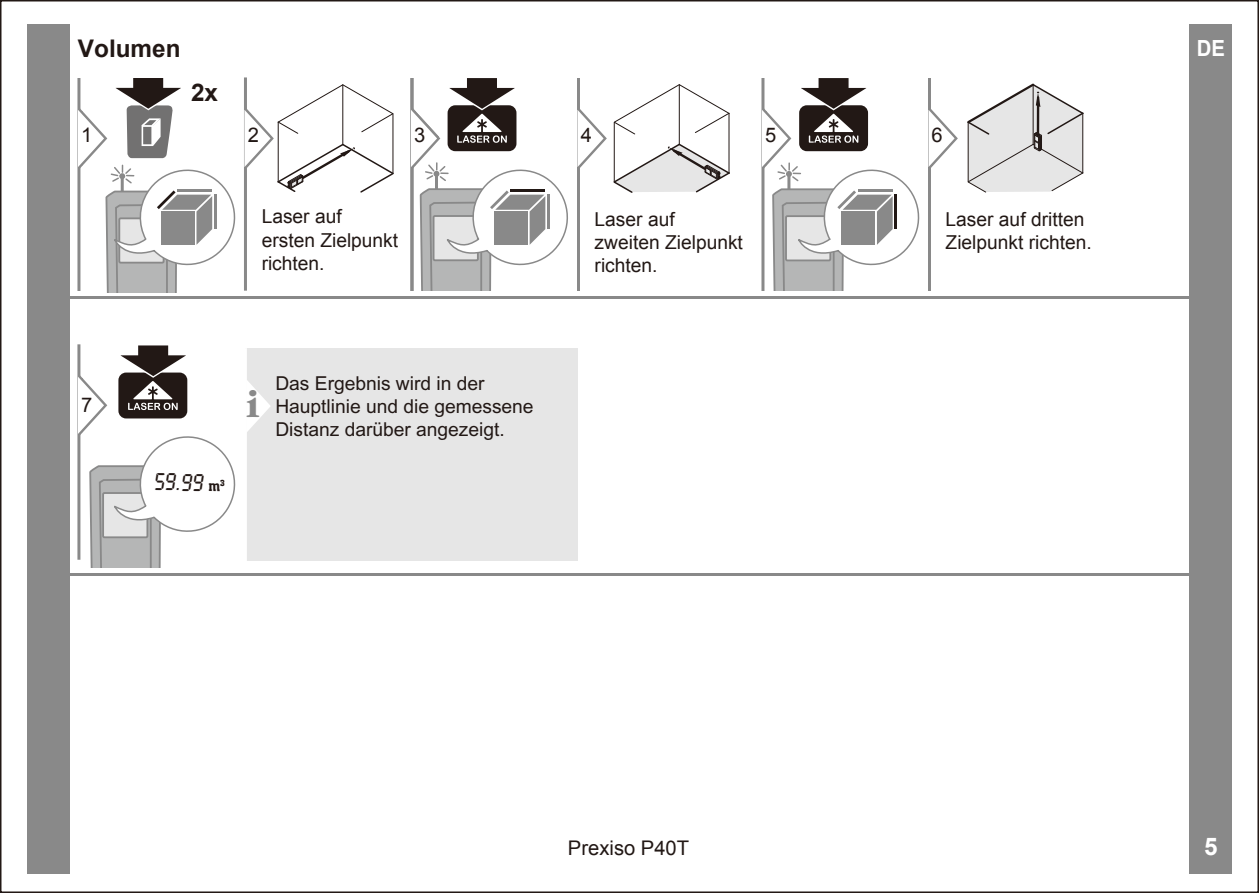
<style>
.page{position:relative;width:1259px;height:893px;background:#fff}
.page>*{position:absolute;margin:0;border:0;box-sizing:border-box;transform-origin:0 0}
.t1{font:700 40.5px "Garamond";color:#898989}
.t2{font:25.2px "Lcd D";color:#221815;scale:.93 1}
.t3{font:700 24.3px "Arial";color:#221815}
.t4{font:700 24.3px "Arial";color:#fff}
.t5{font:700 22.2px "Arial";color:#fff;scale:.91 1}
.t6{font:20.1px "Arial";color:#221815}
.t7{font:19.2px/23.1px "Arial";color:#221815}
.s1{font-family:"Aachen BT";font-size:14.1px}
</style>
<div class="page">
<hr style="left:244px;top:77px;width:3px;height:214px;background:#898989">
<hr style="left:411px;top:78px;width:2px;height:213px;background:#898989">
<hr style="left:577px;top:78px;width:3px;height:213px;background:#898989">
<hr style="left:762px;top:78px;width:2px;height:213px;background:#898989">
<hr style="left:928px;top:78px;width:3px;height:213px;background:#898989">
<div style="left:27px;top:25px;width:43px;height:849px;background:#898989"></div>
<div style="left:1189px;top:25px;width:43px;height:849px;background:#898989"></div>
<hr style="left:28px;top:296px;width:1181px;height:3px;background:#898989">
<hr style="left:28px;top:573px;width:1181px;height:3px;background:#898989">
<svg style="left:78px;top:78px;width:316px;height:215px"></svg>
<div style="left:467px;top:78px;width:30px;height:15px;background:#221815"></div>
<svg style="left:410px;top:84px;width:320px;height:206px"></svg>
<div style="left:818px;top:78px;width:30px;height:15px;background:#221815"></div>
<svg style="left:762px;top:82px;width:322px;height:209px"></svg>
<hr style="left:77px;top:344px;width:3px;height:216px;background:#898989">
<div style="left:138px;top:345px;width:30px;height:15px;background:#221815"></div>
<div style="left:245px;top:348px;width:332px;height:212px;background:#e6e6e6"></div>
<hr style="left:244px;top:348px;width:3px;height:212px;background:#fff">
<svg style="left:77px;top:355px;width:194px;height:212px"></svg>
<p class="t3" style="left:78px;top:33px;width:104px">Volumen</p>
<p class="t3" style="left:191px;top:77px;width:29px">2x</p>
<p class="t6" style="left:81px;top:122px;width:13px">1</p>
<p class="t6" style="left:248px;top:122px;width:13px">2</p>
<p class="t6" style="left:414px;top:122px;width:13px">3</p>
<p class="t6" style="left:581px;top:122px;width:13px">4</p>
<p class="t6" style="left:765px;top:122px;width:13px">5</p>
<p class="t7" style="left:262px;top:205px;width:138px">Laser auf ersten Zielpunkt richten.</p>
<p class="t7" style="left:594px;top:208px;width:150px">Laser auf zweiten Zielpunkt richten.</p>
<p class="t6" style="left:81px;top:393px;width:13px">7</p>
<h1 class="t1" style="left:246px;top:382px;width:14px">i</h1>
<h2 class="t2" style="left:153px;top:469px;width:79px;rotate:1deg">59.99 <span class="s1">m</span><sup>3</sup></h2>
<p class="t7" style="left:275px;top:372px;width:260px">Das Ergebnis wird in der<br>Hauptlinie und die gemessene<br>Distanz darüber angezeigt.</p>
<p class="t6" style="left:931px;top:122px;width:13px">6</p>
<p class="t7" style="left:945px;top:207px;width:148px">Laser auf dritten<br>Zielpunkt richten.</p>
<p class="t5" style="left:1196px;top:34px;width:33px">DE</p>
<p class="t6" style="left:568px;top:834px;width:123px">Prexiso P40T</p>
<p class="t4" style="left:1204px;top:830px;width:15px">5</p>
</div>
